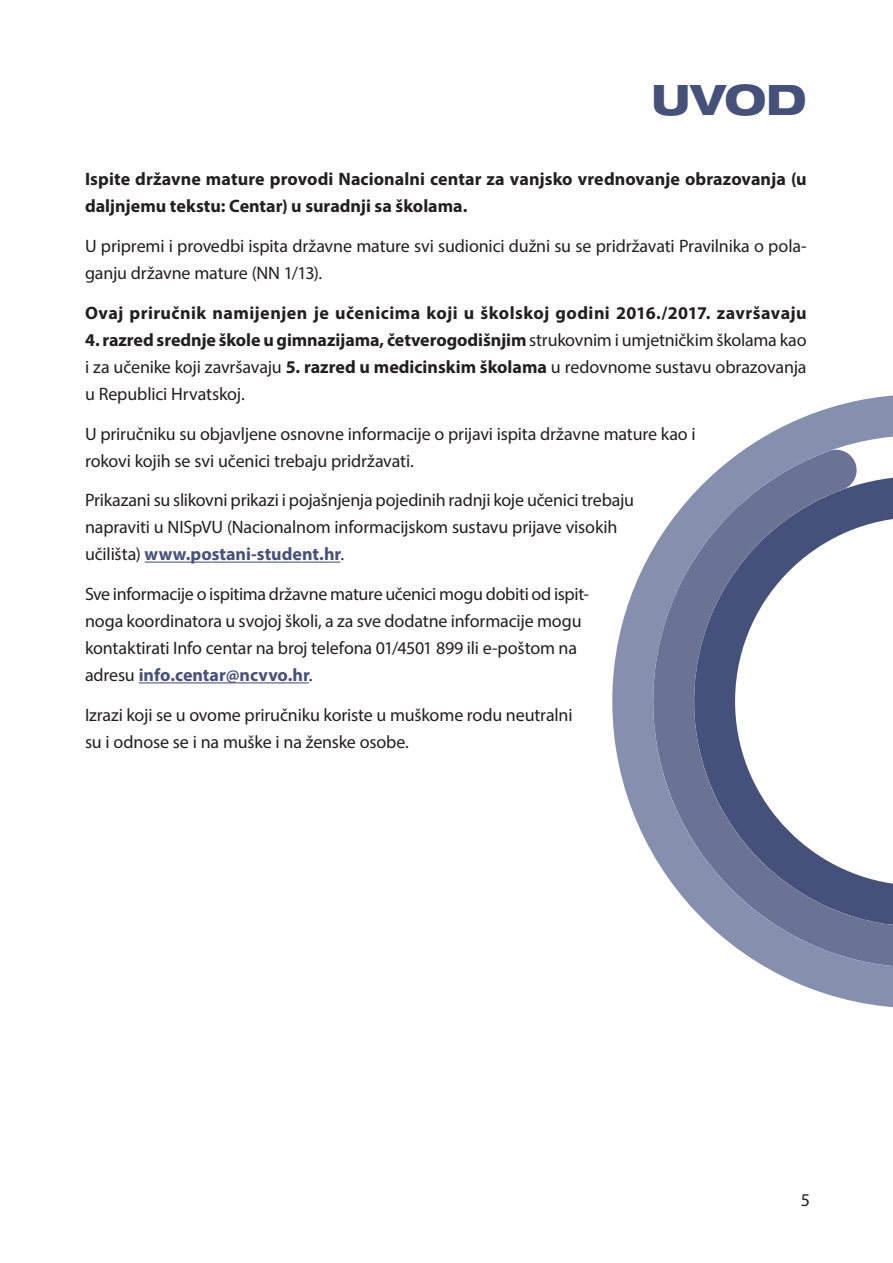
<style>
.page{position:relative;width:893px;height:1263px;background:#fff}
.page>*{position:absolute;margin:0;border:0;box-sizing:border-box;transform-origin:0 0}
.t1{font:800 expanded 42px "Helvetica Neue LT Std";color:#45517a}
.t2{font:18px/27px "Myriad Pro";letter-spacing:-.01em;color:#231f20}
.t3{font:700 18px/27px "Myriad Pro";letter-spacing:.005em;color:#231f20}
.t4{font:700 18px "Myriad Pro";letter-spacing:.025em;color:#231f20}
.s1{font-weight:700}
.s2{font-weight:700;color:#45517a}
.s3{color:#001a4d}
</style>
<div class="page">
<hr style="left:145px;top:562px;width:195px;height:1px;background:#45517a">
<hr style="left:139px;top:682px;width:170px;height:1px;background:#45517a">
<svg style="left:612px;top:395px;width:281px;height:613px"></svg>
<h1 class="t1" style="left:651px;top:73px;width:157px">UVOD</h1>
<p class="t3" style="left:85px;top:165px;width:723px">Ispite državne mature provodi Nacionalni centar za vanjsko vrednovanje obrazovanja (u daljnjemu tekstu: Centar) u suradnji sa školama.</p>
<p class="t2" style="left:85px;top:232px;width:723px">U pripremi i provedbi ispita državne mature svi sudionici dužni su se pridržavati Pravilnika o pola&shy;ganju državne mature (NN 1/13).</p>
<p class="t4" style="left:85px;top:301px;width:723px">Ovaj priručnik namijenjen je učenicima koji u školskoj godini 2016./2017. završavaju</p>
<p class="t2" style="left:85px;top:326px;width:723px;text-align:justify"><span class="s1">4. razred srednje škole u gimnazijama, četverogodišnjim</span> strukovnim i umjetničkim školama kao i za učenike koji završavaju <span class="s1">5. razred u medicinskim školama</span> u redovnome sustavu obrazovanja u Republici Hrvatskoj.</p>
<p class="t2" style="left:85px;top:420px;width:612px">U priručniku su objavljene osnovne informacije o prijavi ispita državne mature kao i rokovi kojih se svi učenici trebaju pridržavati.</p>
<p class="t2" style="left:85px;top:486px;width:550px">Prikazani su slikovni prikazi i pojašnjenja pojedinih radnji koje učenici trebaju napraviti u NISpVU (Nacionalnom informacijskom sustavu prijave visokih učilišta) <span class="s2">www.postani-student.hr</span>.</p>
<p class="t2" style="left:85px;top:580px;width:505px">Sve informacije o ispitima državne mature učenici mogu dobiti od ispit&shy;noga koordinatora u svojoj školi, a za sve dodatne informacije mogu kontaktirati Info centar na broj telefona 01/4501 899 ili e-poštom na adresu <span class="s2">info.centar@ncvvo.hr</span><span class="s3">.</span></p>
<p class="t2" style="left:85px;top:701px;width:489px">Izrazi koji se u ovome priručniku koriste u muškome rodu neutralni su i odnose se i na muške i na ženske osobe.</p>
<p class="t2" style="left:801px;top:1186px;width:11px">5</p>
</div>
